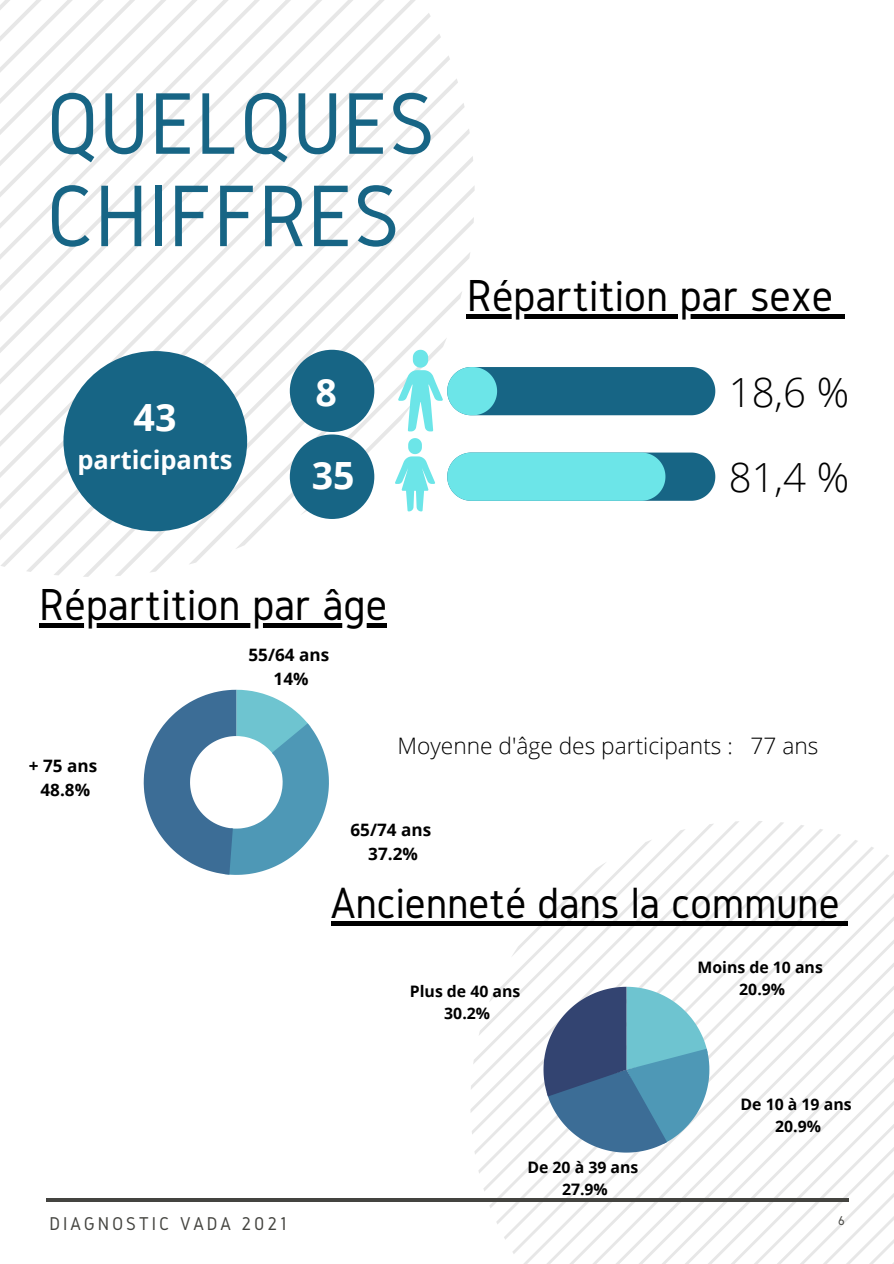
<style>
.page{position:relative;width:894px;height:1264px;background:#fff}
.page>*{position:absolute;margin:0;border:0;box-sizing:border-box;transform-origin:0 0}
.t1{font:90.75px/92.4px "Gidole";color:#176585}
.t2{font:46.5px "Gidole";color:#000}
.t3{font:45.45px "Gidole";color:#000}
.t4{font:300 40.2px "Open Sans";color:#000}
.t5{font:700 37.5px "Open Sans";color:#fff}
.t6{font:700 25.5px "Open Sans";color:#fff}
.t7{font:300 22.65px "Open Sans";color:#000}
.t8{font:19.2px "Gidole";letter-spacing:.15em;color:#444440}
.t9{font:700 17.1px/24px "Open Sans";color:#000;text-align:center}
.t10{font:700 15.75px/22px "Open Sans";color:#000;text-align:center}
.t11{font:13.2px "Gidole";color:#444440}
</style>
<div class="page">
<svg style="left:0;top:0;width:415px;height:13px"></svg>
<svg style="left:4px;top:13px;width:426px;height:20px"></svg>
<svg style="left:0;top:33px;width:441px;height:22px"></svg>
<svg style="left:0;top:55px;width:450px;height:23px"></svg>
<svg style="left:0;top:78px;width:458px;height:25px"></svg>
<svg style="left:0;top:103px;width:464px;height:464px"></svg>
<svg style="left:26px;top:128px;width:443px;height:444px"></svg>
<svg style="left:53px;top:156px;width:420px;height:419px"></svg>
<svg style="left:83px;top:185px;width:391px;height:392px"></svg>
<svg style="left:114px;top:217px;width:360px;height:359px"></svg>
<svg style="left:149px;top:252px;width:321px;height:320px"></svg>
<svg style="left:188px;top:291px;width:274px;height:273px"></svg>
<hr style="left:46px;top:1198px;width:802px;height:3px;background:#444440">
<svg style="left:235px;top:337px;width:480px;height:212px"></svg>
<svg style="left:144px;top:689px;width:185px;height:185px"></svg>
<div style="left:467px;top:314px;width:365px;height:5px;background:#000"></div>
<div style="left:832px;top:314px;width:12px;height:5px;background:#000"></div>
<div style="left:39px;top:623px;width:348px;height:5px;background:#000"></div>
<hr style="left:330px;top:921px;width:509px;height:4px;background:#000">
<svg style="left:478px;top:829px;width:415px;height:434px"></svg>
<div style="left:63px;top:351px;width:184px;height:180px;background:#176585;border-radius:50%"></div>
<h1 class="t1" style="left:46px;top:76px;width:390px">QUELQUES<br>CHIFFRES</h1>
<h2 class="t2" style="left:467px;top:270px;width:367px">Répartition par sexe</h2>
<h3 class="t5" style="left:134px;top:391px;width:44px">43</h3>
<h3 class="t6" style="left:77px;top:442px;width:156px">participants</h3>
<h3 class="t5" style="left:315px;top:366px;width:23px">8</h3>
<h3 class="t4" style="left:728px;top:364px;width:122px">18,6 %</h3>
<h3 class="t5" style="left:311px;top:449px;width:44px">35</h3>
<h3 class="t4" style="left:728px;top:449px;width:122px">81,4 %</h3>
<h2 class="t2" style="left:39px;top:579px;width:349px">Répartition par âge</h2>
<p class="t9" style="left:29px;top:753px;width:70px">+ 75 ans<br>48.8%</p>
<p class="t9" style="left:248px;top:642px;width:82px">55/64 ans<br>14%</p>
<h3 class="t7" style="left:397px;top:729px;width:422px">Moyenne d'âge des participants : 77 ans</h3>
<p class="t9" style="left:350px;top:817px;width:82px">65/74 ans<br>37.2%</p>
<h3 class="t3" style="left:330px;top:877px;width:510px">Ancienneté dans la commune</h3>
<p class="t10" style="left:409px;top:979px;width:112px">Plus de 40 ans<br>30.2%</p>
<p class="t10" style="left:527px;top:1155px;width:112px">De 20 à 39 ans<br>27.9%</p>
<p class="t10" style="left:697px;top:955px;width:127px">Moins de 10 ans<br>20.9%</p>
<p class="t10" style="left:740px;top:1092px;width:112px">De 10 à 19 ans<br>20.9%</p>
<p class="t8" style="left:49px;top:1213px;width:239px">DIAGNOSTIC VADA 2021</p>
<p class="t11" style="left:837px;top:1213px;width:8px">6</p>
</div>
